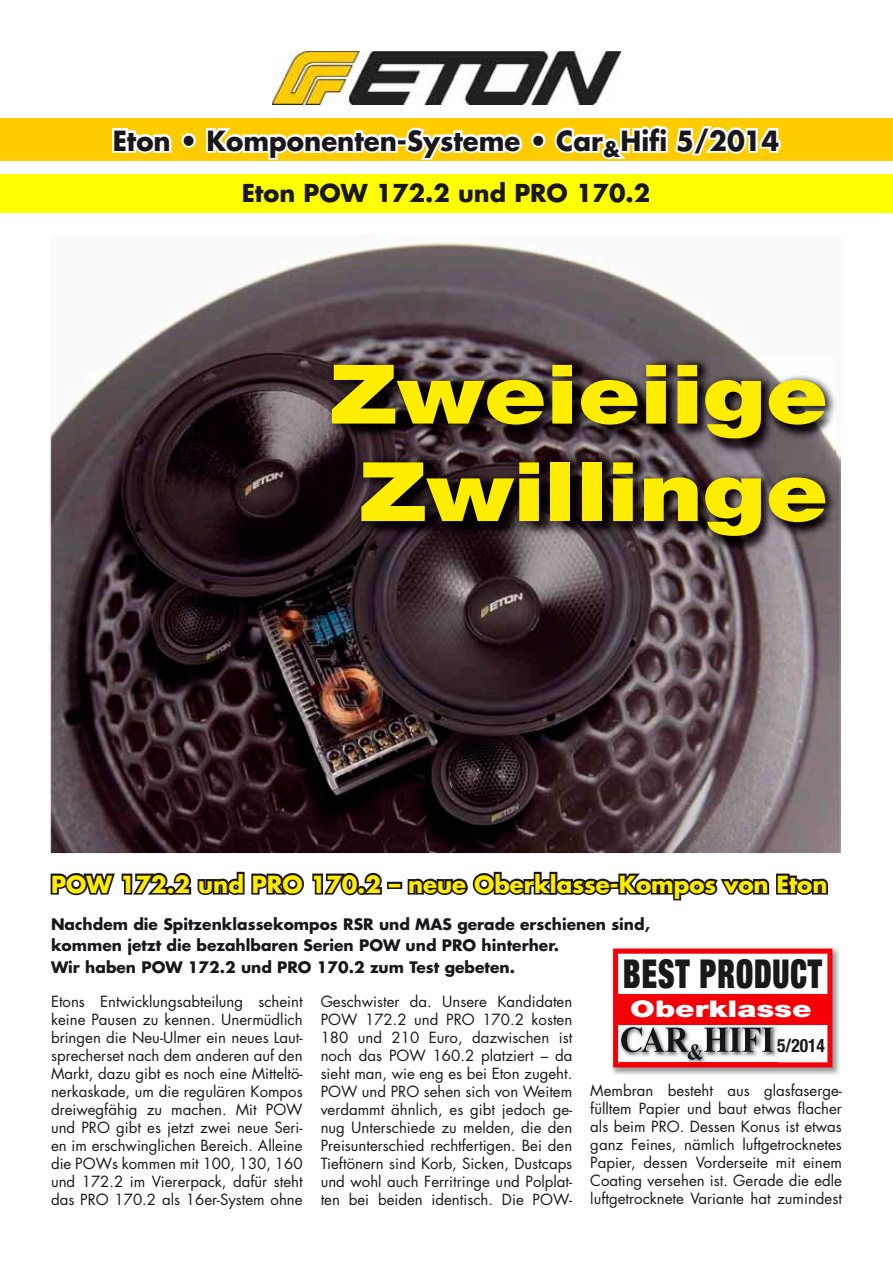
<style>
.page{position:relative;width:893px;height:1263px;background:#fff}
.page>*{position:absolute;margin:0;border:0;box-sizing:border-box;transform-origin:0 0}
.t1{font:900 82.05px/97.5px "Helvetica Neue LT Std";color:#ffed00;text-align:center;scale:1.21 1}
.t2{font:900 condensed 39.9px "Helvetica Neue LT Std";letter-spacing:.03em;color:#19181a;scale:.77 1}
.t3{font:700 27px "Futura";color:#1a171c;scale:.96 1}
.t4{font:700 24px "Futura";color:#1a171c}
.t5{font:900 22.95px "Helvetica Neue LT Std";color:#fff;scale:1.35 1}
.t6{font:700 22.8px "Futura";color:#ffed00}
.t7{font:700 condensed 18.45px "Helvetica Neue LT Std";color:#19181a;scale:.95 1}
.t8{font:700 15.45px/21.6px "Futura";color:#1a171c}
.t9{font:15px/18px "Futura";color:#1a171c;text-align:justify}
</style>
<div class="page">
<div style="left:0;top:119px;width:893px;height:42px;background:#fc0"></div>
<svg style="left:112px;top:128px;width:59px;height:25px"></svg>
<svg style="left:182px;top:133px;width:14px;height:15px"></svg>
<svg style="left:206px;top:127px;width:316px;height:33px"></svg>
<svg style="left:531px;top:133px;width:14px;height:15px"></svg>
<svg style="left:555px;top:126px;width:113px;height:33px"></svg>
<svg style="left:675px;top:126px;width:106px;height:29px"></svg>
<img style="left:50px;top:242px;width:791px;height:611px">
<img style="left:327px;top:359px;width:508px;height:188px">
<img style="left:272px;top:51px;width:349px;height:53px">
<div style="left:0;top:174px;width:893px;height:39px;background:#ff0"></div>
<svg style="left:51px;top:873px;width:64px;height:22px"></svg>
<svg style="left:122px;top:873px;width:69px;height:22px"></svg>
<svg style="left:198px;top:872px;width:47px;height:23px"></svg>
<svg style="left:251px;top:873px;width:53px;height:22px"></svg>
<svg style="left:312px;top:873px;width:90px;height:22px"></svg>
<svg style="left:408px;top:872px;width:361px;height:28px"></svg>
<svg style="left:776px;top:873px;width:52px;height:22px"></svg>
<img style="left:612px;top:948px;width:228px;height:127px">
<svg style="left:613px;top:948px;width:219px;height:119px"></svg>
<h3 class="t3" style="left:113px;top:122px;width:696px">Eton • Komponenten-Systeme • Car<sub>&amp;</sub>Hifi 5/2014</h3>
<h3 class="t4" style="left:242px;top:177px;width:410px">Eton POW 172.2 und PRO 170.2</h3>
<h1 class="t1" style="left:329px;top:345px;width:414px">Zweieiige<br>Zwillinge</h1>
<h3 class="t6" style="left:51px;top:868px;width:778px">POW 172.2 und PRO 170.2 – neue Oberklasse-Kompos von Eton</h3>
<p class="t8" style="left:51px;top:912px;width:600px">Nachdem die Spitzenklassekompos RSR und MAS gerade erschienen sind, kommen jetzt die bezahlbaren Serien POW und PRO hinterher.<br>Wir haben POW 172.2 und PRO 170.2 zum Test gebeten.</p>
<h2 class="t2" style="left:623px;top:948px;width:260px">BEST PRODUCT</h2>
<p class="t9" style="left:51px;top:993px;width:253px">Etons Entwicklungsabteilung scheint keine Pausen zu kennen. Unermüdlich bringen die Neu-Ulmer ein neues Laut&shy;sprecherset nach dem anderen auf den Markt, dazu gibt es noch eine Mitteltö&shy;nerkaskade, um die regulären Kompos dreiwegfähig zu machen. Mit POW und PRO gibt es jetzt zwei neue Seri&shy;en im erschwinglichen Bereich. Alleine die POWs kommen mit 100, 130, 160 und 172.2 im Viererpack, dafür steht das PRO 170.2 als 16er-System ohne</p>
<p class="t9" style="left:321px;top:993px;width:253px">Geschwister da. Unsere Kandidaten POW 172.2 und PRO 170.2 kosten 180 und 210 Euro, dazwischen ist noch das POW 160.2 platziert – da sieht man, wie eng es bei Eton zugeht.<br>POW und PRO sehen sich von Weitem verdammt ähnlich, es gibt jedoch ge&shy;nug Unterschiede zu melden, die den Preisunterschied rechtfertigen. Bei den Tieftönern sind Korb, Sicken, Dustcaps und wohl auch Ferritringe und Polplat&shy;ten bei beiden identisch. Die POW-</p>
<h3 class="t5" style="left:630px;top:995px;width:136px">Oberklasse</h3>
<p class="t7" style="left:777px;top:1034px;width:52px">5/2014</p>
<p class="t9" style="left:590px;top:1081px;width:253px">Membran besteht aus glasfaserge&shy;fülltem Papier und baut etwas flacher als beim PRO. Dessen Konus ist etwas ganz Feines, nämlich luftgetrocknetes Papier, dessen Vorderseite mit einem Coating versehen ist. Gerade die edle luftgetrocknete Variante hat zumindest</p>
</div>
